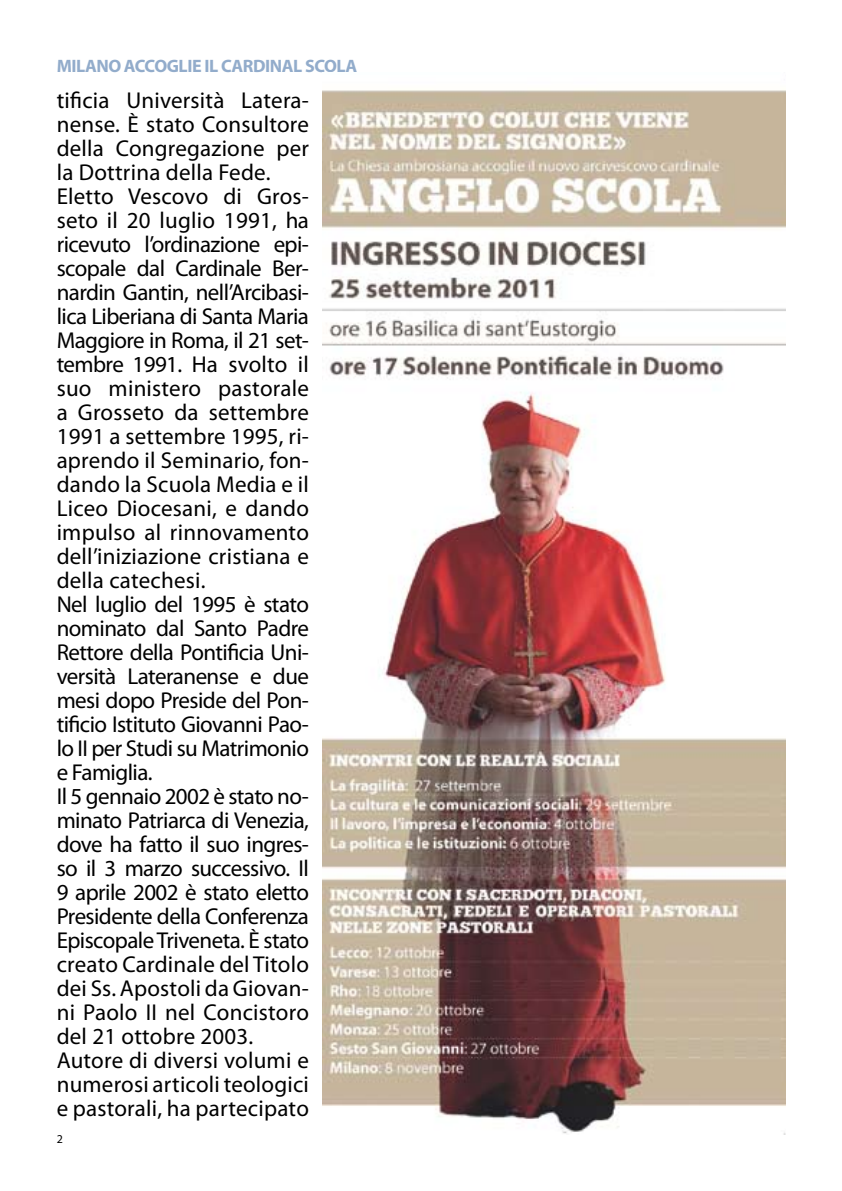
<style>
.page{position:relative;width:842px;height:1191px;background:#fff}
.page>*{position:absolute;margin:0;border:0;box-sizing:border-box;transform-origin:0 0}
.t1{font:23px/24px "Myriad Pro";color:#000}
.t2{font:700 18px "Myriad Pro";letter-spacing:-.02em;color:#92accb}
.t3{font:12px "Myriad Pro";color:#000}
</style>
<div class="page">
<img style="left:323px;top:90px;width:462px;height:1044px">
<p class="t2" style="left:57px;top:54px;width:42px">MI LANO</p>
<p class="t2" style="left:124px;top:54px;width:12px">ACCOG</p>
<p class="t2" style="left:179px;top:54px;width:179px">LIE IL CARDINAL SCOLA</p>
<p class="t1" style="left:57px;top:88px;width:254px">tificia Università Latera&shy;nense. È stato Consultore della Congregazione per la Dottrina della Fede.<br>Eletto Vescovo di Gros&shy;seto il 20 luglio 1991, ha ricevuto l’ordinazione epi&shy;scopale dal Cardinale Ber&shy;nardin Gantin, nell’Arcibasi&shy;lica Liberiana di Santa Maria<br>Maggiore in Roma, il 21 set&shy;tembre 1991. Ha svolto il suo ministero pastorale a Grosseto da settembre<br>1991 a settembre 1995, ri&shy;aprendo il Seminario, fon&shy;dando la Scuola Media e il<br>Liceo Diocesani, e dando impulso al rinnovamento dell’iniziazione cristiana e della catechesi.<br>Nel luglio del 1995 è stato nominato dal Santo Padre<br>Rettore della Pontificia Uni&shy;versità Lateranense e due mesi dopo Preside del Pon&shy;tificio Istituto Giovanni Pao&shy;lo II per Studi su Matrimonio e Famiglia.<br>I l 5 gennaio 2002 è stato no&shy;minato Patriarca di Venezia, dove ha fatto il suo ingres&shy;so il 3 marzo successivo. I l<br>9 aprile 2002 è stato eletto<br>Presidente della Conferenza<br>Episcopale Triveneta. è stato creato Cardinale del Titolo dei Ss. Apostoli da Giovan&shy;ni Paolo II nel Concistoro del 21 ottobre 2003.<br>Autore di diversi volumi e numerosi articoli teologici e pastorali, ha partecipato</p>
<p class="t3" style="left:57px;top:1131px;width:8px">2</p>
</div>
